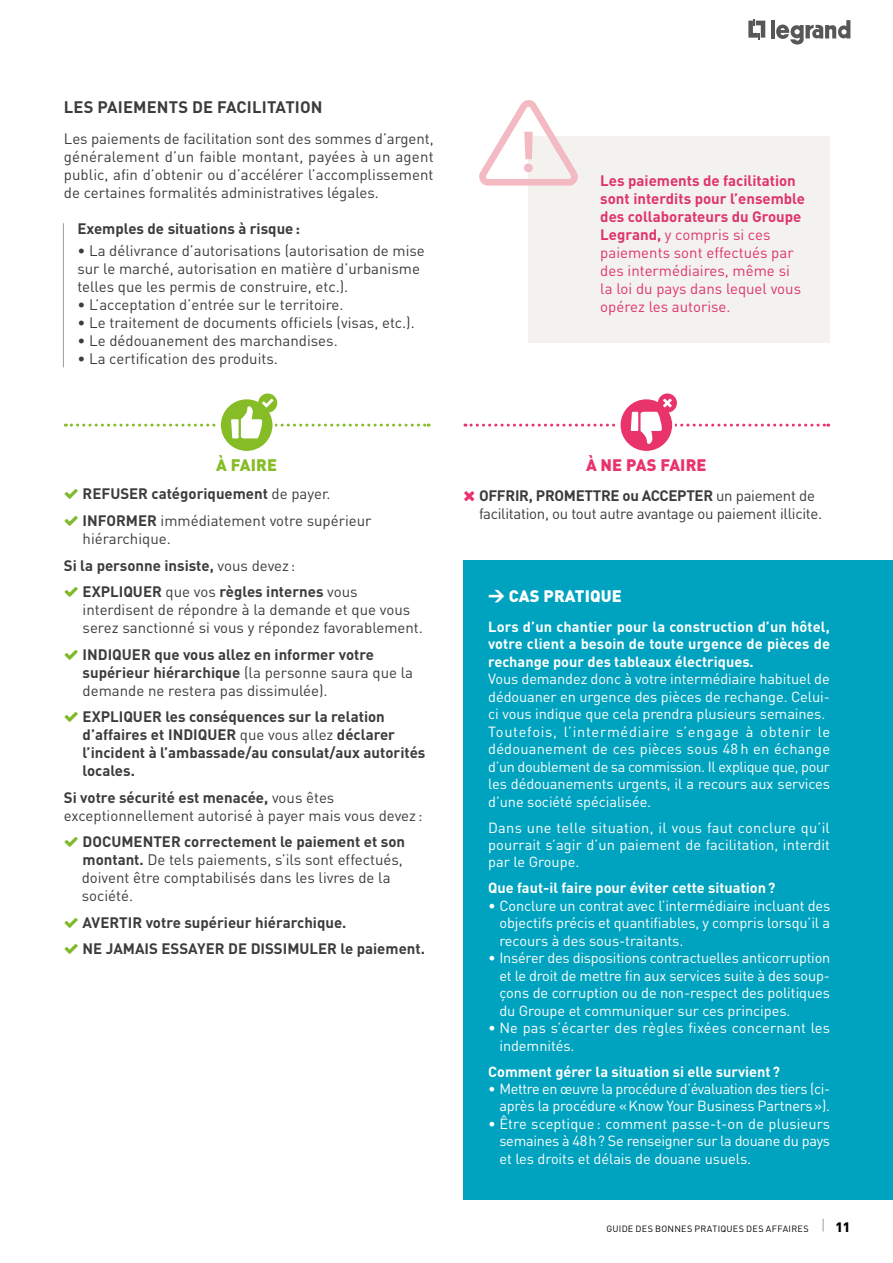
<style>
.page{position:relative;width:893px;height:1263px;background:#fff}
.page>*{position:absolute;margin:0;border:0;box-sizing:border-box;transform-origin:0 0}
.t1{font:700 16.5px "DIN Pro";letter-spacing:.01em;color:#3c3c3b}
.t2{font:900 16.5px "DIN Pro";letter-spacing:.01em;color:#fff}
.t3{font:900 16.5px "DIN Pro";letter-spacing:.01em;color:#e8336b}
.t4{font:900 16.5px "DIN Pro";letter-spacing:.01em;color:#86bc25}
.t5{font:15px/18px "DIN Pro";color:#3c3c3b}
.t6{font:700 15px/18px "DIN Pro";color:#3c3c3b}
.t7{font:15px/18px "DIN Pro";color:#df346b}
.t8{font:15px/18px "DIN Pro";letter-spacing:-.02em;color:#3c3c3b}
.t9{font:14.55px/17.4px "DIN Pro";letter-spacing:-.005em;color:#fff;text-align:justify}
.t10{font:700 14.55px/17.4px "DIN Pro";color:#fff;text-align:justify}
.t11{font:14.55px/17.4px "DIN Pro";letter-spacing:-.025em;color:#fff;text-align:right}
.t12{font:14.55px/17.4px "DIN Pro";letter-spacing:.015em;color:#fff}
.t13{font:900 13.5px "DIN Pro";color:#000}
.t14{font:9px "DIN Pro";letter-spacing:.03em;color:#000}
.s1{font-weight:700}
.s2{font-weight:400}
</style>
<div class="page">
<svg style="left:748px;top:19px;width:17px;height:20px"></svg>
<hr style="left:771px;top:20px;width:4px;height:18px;background:#575756">
<svg style="left:776px;top:20px;width:74px;height:25px"></svg>
<svg style="left:823px;top:1219px;width:1px;height:12px"></svg>
<svg style="left:258px;top:393px;width:19px;height:19px"></svg>
<svg style="left:65px;top:399px;width:364px;height:52px"></svg>
<svg style="left:658px;top:393px;width:19px;height:19px"></svg>
<svg style="left:465px;top:399px;width:364px;height:52px"></svg>
<div style="left:463px;top:560px;width:430px;height:639px;background:#00a3bf"></div>
<hr style="left:63px;top:223px;width:1px;height:144px;background:#9d9d9c">
<div style="left:528px;top:136px;width:302px;height:206px;background:#f3f2ef"></div>
<svg style="left:479px;top:100px;width:99px;height:86px"></svg>
<p class="t1" style="left:64px;top:96px;width:260px">LES PAIEMENTS DE FACILITATION</p>
<p class="t5" style="left:64px;top:129px;width:371px;text-align:justify">Les paiements de facilitation sont des sommes d’argent, généralement d’un faible montant, payées à un agent public, afin d’obtenir ou d’accélérer l’accomplissement de certaines formalités administratives légales.</p>
<p class="t6" style="left:77px;top:219px;width:224px">Exemples de situations à risque:</p>
<p class="t5" style="left:77px;top:241px;width:349px">• La délivrance d’autorisations (autorisation de mise sur le marché, autorisation en matière d’urbanisme telles que les permis de construire, etc.).</p>
<p class="t5" style="left:77px;top:295px;width:268px">• L’acceptation d’entrée sur le territoire.</p>
<p class="t5" style="left:77px;top:313px;width:339px">• Le traitement de documents officiels (visas, etc.).</p>
<p class="t5" style="left:77px;top:331px;width:262px">• Le dédouanement des marchandises.</p>
<p class="t5" style="left:77px;top:349px;width:202px">• La certification des produits.</p>
<p class="t4" style="left:216px;top:453px;width:62px">À FAIRE</p>
<p class="t5" style="left:83px;top:480px;width:290px;line-height:26.5px"><span class="s1">REFUSER catégoriquement</span> de payer.<br><span class="s1">INFORMER</span> immédiatement votre supérieur</p>
<p class="t5" style="left:83px;top:529px;width:90px">hiérarchique.</p>
<p class="t6" style="left:64px;top:555px;width:233px">Si la personne insiste, <span class="s2">vous devez :</span></p>
<p class="t6" style="left:83px;top:582px;width:277px">EXPLIQUER <span class="s2">que vos</span> règles internes <span class="s2">vous</span></p>
<p class="t5" style="left:83px;top:600px;width:342px">interdisent de répondre à la demande et que vous serez sanctionné si vous y répondez favorablement.</p>
<p class="t6" style="left:83px;top:644px;width:332px">INDIQUER que vous allez en informer votre supérieur hiérarchique <span class="s2">(la personne saura que la demande ne restera pas dissimulée).</span></p>
<p class="t6" style="left:83px;top:707px;width:344px">EXPLIQUER les conséquences sur la relation d’affaires et INDIQUER <span class="s2">que vous allez</span> déclarer l’incident à l’ambassade/au consulat/aux autorités locales.</p>
<p class="t5" style="left:64px;top:787px;width:360px"><span class="s1">Si votre sécurité est menacée,</span> vous êtes exceptionnellement autorisé à payer mais vous devez :</p>
<p class="t5" style="left:82px;top:832px;width:325px"><span class="s1">DOCUMENTER correctement le paiement et son montant.</span> De tels paiements, s’ils sont effectués, doivent être comptabilisés dans les livres de la société.</p>
<p class="t6" style="left:83px;top:908px;width:344px;line-height:26.5px">AVERTIR votre supérieur hiérarchique.<br>NE JAMAIS ESSAYER DE DISSIMULER le paiement.</p>
<p class="t7" style="left:600px;top:171px;width:206px"><span class="s1">Les paiements de facilitation sont interdits pour l’ensemble des collaborateurs du Groupe<br>Legrand,</span> y compris si ces paiements sont effectués par des intermédiaires, même si la loi du pays dans lequel vous opérez les autorise.</p>
<p class="t3" style="left:586px;top:453px;width:122px">À NE PAS FAIRE</p>
<p class="t8" style="left:479px;top:485px;width:345px"><span class="s1">OFFRIR, PROMETTRE ou ACCEPTER</span> un paiement de facilitation, ou tout autre avantage ou paiement illicite.</p>
<p class="t2" style="left:488px;top:584px;width:135px">→ CAS PRATIQUE</p>
<p class="t10" style="left:488px;top:617px;width:343px">Lors d’un chantier pour la construction d’un hôtel, votre client a besoin de toute urgence de pièces de rechange pour des tableaux électriques.</p>
<p class="t9" style="left:488px;top:670px;width:343px;text-align:left">Vous demandez donc à votre intermédiaire habituel de dédouaner en urgence des pièces de rechange. Celui&shy;ci vous indique que cela prendra plusieurs semaines.<br>Toutefois, l’intermédiaire s’engage à obtenir le dédouanement de ces pièces sous 48 h en échange d’un doublement de sa commission. Il explique que, pour les dédouanements urgents, il a recours aux services d’une société spécialisée.</p>
<p class="t9" style="left:488px;top:818px;width:343px">Dans une telle situation, il vous faut conclure qu’il pourrait s’agir d’un paiement de facilitation, interdit par le Groupe.</p>
<p class="t10" style="left:488px;top:879px;width:289px">Que faut-il faire pour éviter cette situation?</p>
<p class="t9" style="left:499px;top:896px;width:332px;text-indent:-11px">• Conclure un contrat avec l’intermédiaire incluant des objectifs précis et quantifiables, y compris lorsqu’il a recours à des sous-traitants.</p>
<p class="t9" style="left:499px;top:949px;width:332px;text-indent:-11px">• Insérer des dispositions contractuelles anticorruption et le droit de mettre fin aux services suite à des soup&shy;çons de corruption ou de non-respect des politiques du Groupe et communiquer sur ces principes.</p>
<p class="t12" style="left:499px;top:1018px;width:332px;text-indent:-11px">• Ne pas s’écarter des règles fixées concernant les indemnités.</p>
<p class="t10" style="left:488px;top:1062px;width:293px">Comment gérer la situation si elle survient?</p>
<p class="t11" style="left:488px;top:1079px;width:344px">• Mettre en œuvre la procédure d’évaluation des tiers (ci&shy;après la procédure «Know Your Business Partners»).</p>
<p class="t9" style="left:499px;top:1114px;width:332px;text-indent:-11px">• Être sceptique : comment passe-t-on de plusieurs semaines à 48h? Se renseigner sur la douane du pays et les droits et délais de douane usuels.</p>
<p class="t14" style="left:606px;top:1222px;width:204px">GUIDE DES BONNES PRATIQUES DES AFFAIRES</p>
<p class="t13" style="left:835px;top:1217px;width:17px">11</p>
</div>
